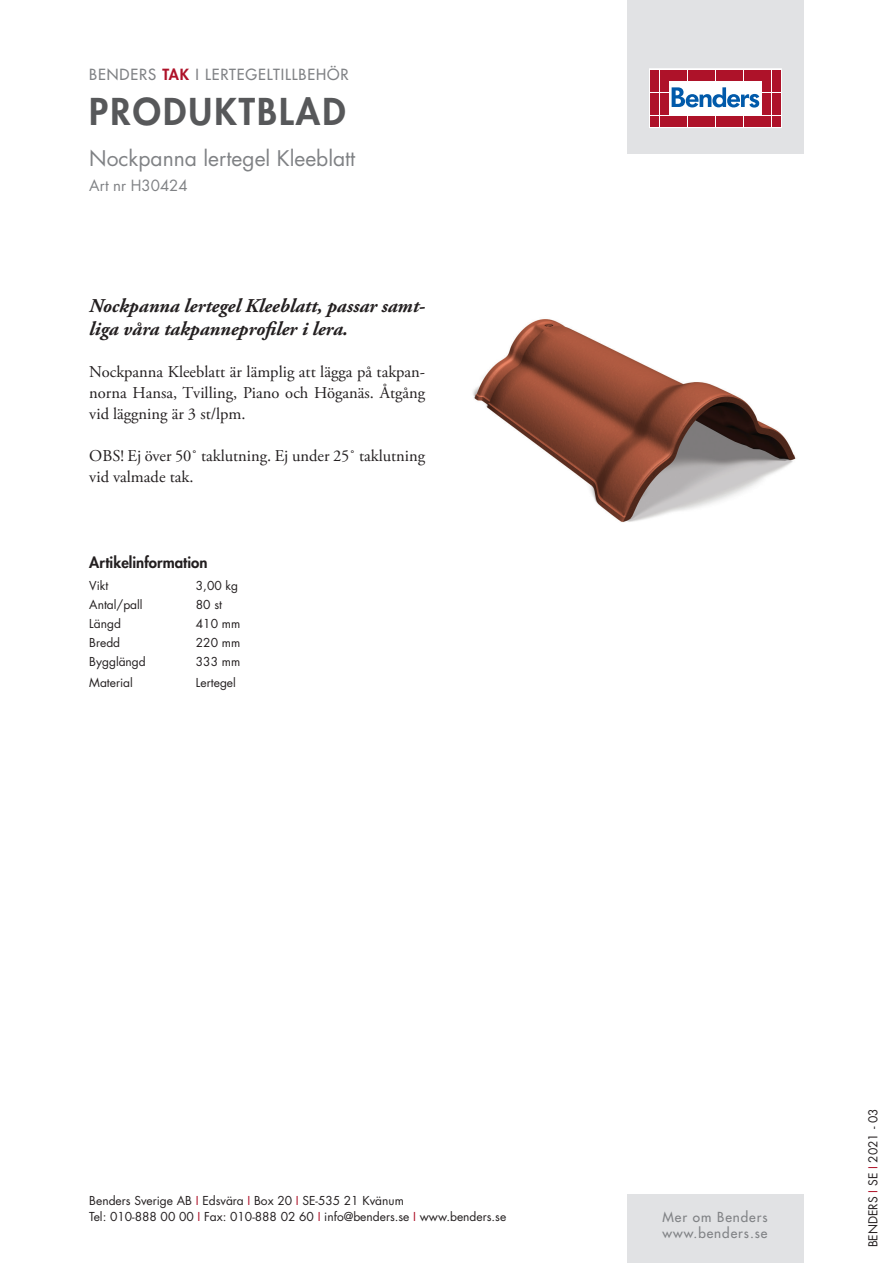
<style>
.page{position:relative;width:893px;height:1263px;background:#fff}
.page>*{position:absolute;margin:0;border:0;box-sizing:border-box;transform-origin:0 0}
.t1{font:800 36px "Futura Std";letter-spacing:.06em;color:#57585a}
.t2{font:21px "Futura Std";color:#808285}
.t3{font:italic 700 19.5px/23.4px "Adobe Garamond Pro";color:#231f20}
.t4{font:16.5px/21px "Adobe Garamond Pro";color:#231f20;text-align:justify}
.t5{font:500 15px "Futura Std";letter-spacing:.06em;color:#808285}
.t6{font:800 15px "Futura Std";color:#231f20}
.t7{font:15px "Futura Std";color:#808285}
.t8{font:500 13.5px/16.2px "Futura Std";letter-spacing:.07em;color:#808285}
.t9{font:12px "Futura Std";color:#231f20}
.s1{font-weight:800;color:#ae1229}
.s2{color:#ae1229}
</style>
<div class="page">
<div style="left:627px;top:0;width:177px;height:153px;background:#e1e2e4"></div>
<svg style="left:649px;top:69px;width:132px;height:59px;background:#eac5cb"></svg>
<div style="left:651px;top:70px;width:8px;height:10px;background:#ae1229"></div>
<div style="left:660px;top:70px;width:8px;height:10px;background:#ae1229"></div>
<div style="left:651px;top:81px;width:8px;height:11px;background:#ae1229"></div>
<div style="left:660px;top:81px;width:8px;height:11px;background:#ae1229"></div>
<div style="left:651px;top:93px;width:8px;height:10px;background:#ae1229"></div>
<div style="left:660px;top:93px;width:8px;height:10px;background:#ae1229"></div>
<div style="left:651px;top:104px;width:8px;height:11px;background:#ae1229"></div>
<div style="left:660px;top:104px;width:8px;height:11px;background:#ae1229"></div>
<div style="left:651px;top:116px;width:8px;height:10px;background:#ae1229"></div>
<div style="left:660px;top:116px;width:8px;height:10px;background:#ae1229"></div>
<div style="left:669px;top:70px;width:8px;height:10px;background:#ae1229"></div>
<div style="left:679px;top:70px;width:8px;height:10px;background:#ae1229"></div>
<div style="left:688px;top:70px;width:8px;height:10px;background:#ae1229"></div>
<div style="left:697px;top:70px;width:9px;height:10px;background:#ae1229"></div>
<div style="left:707px;top:70px;width:8px;height:10px;background:#ae1229"></div>
<div style="left:716px;top:70px;width:8px;height:10px;background:#ae1229"></div>
<div style="left:725px;top:70px;width:9px;height:10px;background:#ae1229"></div>
<div style="left:735px;top:70px;width:8px;height:10px;background:#ae1229"></div>
<div style="left:744px;top:70px;width:8px;height:10px;background:#ae1229"></div>
<div style="left:753px;top:70px;width:9px;height:10px;background:#ae1229"></div>
<div style="left:669px;top:116px;width:8px;height:10px;background:#ae1229"></div>
<div style="left:679px;top:116px;width:8px;height:10px;background:#ae1229"></div>
<div style="left:688px;top:116px;width:8px;height:10px;background:#ae1229"></div>
<div style="left:697px;top:116px;width:9px;height:10px;background:#ae1229"></div>
<div style="left:707px;top:116px;width:8px;height:10px;background:#ae1229"></div>
<div style="left:716px;top:116px;width:8px;height:10px;background:#ae1229"></div>
<div style="left:725px;top:116px;width:9px;height:10px;background:#ae1229"></div>
<div style="left:735px;top:116px;width:8px;height:10px;background:#ae1229"></div>
<div style="left:744px;top:116px;width:8px;height:10px;background:#ae1229"></div>
<div style="left:753px;top:116px;width:9px;height:10px;background:#ae1229"></div>
<div style="left:763px;top:70px;width:8px;height:10px;background:#ae1229"></div>
<div style="left:772px;top:70px;width:8px;height:10px;background:#ae1229"></div>
<div style="left:763px;top:81px;width:8px;height:11px;background:#ae1229"></div>
<div style="left:772px;top:81px;width:8px;height:11px;background:#ae1229"></div>
<div style="left:763px;top:93px;width:8px;height:10px;background:#ae1229"></div>
<div style="left:772px;top:93px;width:8px;height:10px;background:#ae1229"></div>
<div style="left:763px;top:104px;width:8px;height:11px;background:#ae1229"></div>
<div style="left:772px;top:104px;width:8px;height:11px;background:#ae1229"></div>
<div style="left:763px;top:116px;width:8px;height:10px;background:#ae1229"></div>
<div style="left:772px;top:116px;width:8px;height:10px;background:#ae1229"></div>
<svg style="left:672px;top:87px;width:87px;height:21px;background:#90b6d9"></svg>
<div style="left:627px;top:1195px;width:177px;height:68px;background:#e1e2e4"></div>
<img style="left:473px;top:319px;width:323px;height:204px">
<p class="t5" style="left:89px;top:65px;width:261px">BENDERS <span class="s1">TAK</span> I LERTEGELTILLBEHÖR</p>
<p class="t1" style="left:89px;top:89px;width:258px">PRODUKTBLAD</p>
<p class="t2" style="left:89px;top:145px;width:268px">Nockpanna lertegel Kleeblatt</p>
<p class="t7" style="left:89px;top:176px;width:100px">Art nr H30424</p>
<p class="t3" style="left:89px;top:294px;width:337px">Nockpanna lertegel Kleeblatt, passar samt&shy;liga våra takpanneprofiler i lera.</p>
<p class="t4" style="left:89px;top:362px;width:337px">Nockpanna Kleeblatt är lämplig att lägga på takpan&shy;norna Hansa, Tvilling, Piano och Höganäs. Åtgång vid läggning är 3 st/lpm.</p>
<p class="t4" style="left:89px;top:446px;width:337px">OBS! Ej över 50˚ taklutning. Ej under 25˚ taklutning vid valmade tak.</p>
<p class="t6" style="left:89px;top:553px;width:120px">Artikelinformation</p>
<p class="t9" style="left:89px;top:578px;width:21px">Vikt</p>
<p class="t9" style="left:196px;top:578px;width:44px">3,00 kg</p>
<p class="t9" style="left:89px;top:597px;width:55px">Antal/pall</p>
<p class="t9" style="left:196px;top:597px;width:28px">80 st</p>
<p class="t9" style="left:89px;top:616px;width:33px">Längd</p>
<p class="t9" style="left:196px;top:616px;width:46px">410 mm</p>
<p class="t9" style="left:89px;top:635px;width:32px">Bredd</p>
<p class="t9" style="left:196px;top:635px;width:46px">220 mm</p>
<p class="t9" style="left:89px;top:654px;width:58px">Bygglängd</p>
<p class="t9" style="left:196px;top:654px;width:46px">333 mm</p>
<p class="t9" style="left:89px;top:675px;width:45px">Material</p>
<p class="t9" style="left:196px;top:675px;width:42px">Lertegel</p>
<p class="t9" style="left:89px;top:1193px;width:316px">Benders Sverige AB <span class="s2">I</span> Edsvära <span class="s2">I</span> Box 20 <span class="s2">I</span> SE-535 21 Kvänum</p>
<p class="t9" style="left:89px;top:1209px;width:418px">Tel: 010-888 00 00 <span class="s2">I</span> Fax: 010-888 02 60 <span class="s2">I</span> info@benders.se <span class="s2">I</span> www.benders.se</p>
<p class="t8" style="left:662px;top:1209px;width:107px">Mer om Benders www.benders.se</p>
<p class="t9" style="left:865px;top:1247px;width:140px;rotate:-90deg">BENDERS <span class="s2">I</span> SE <span class="s2">I</span> 2021 - 03</p>
</div>
